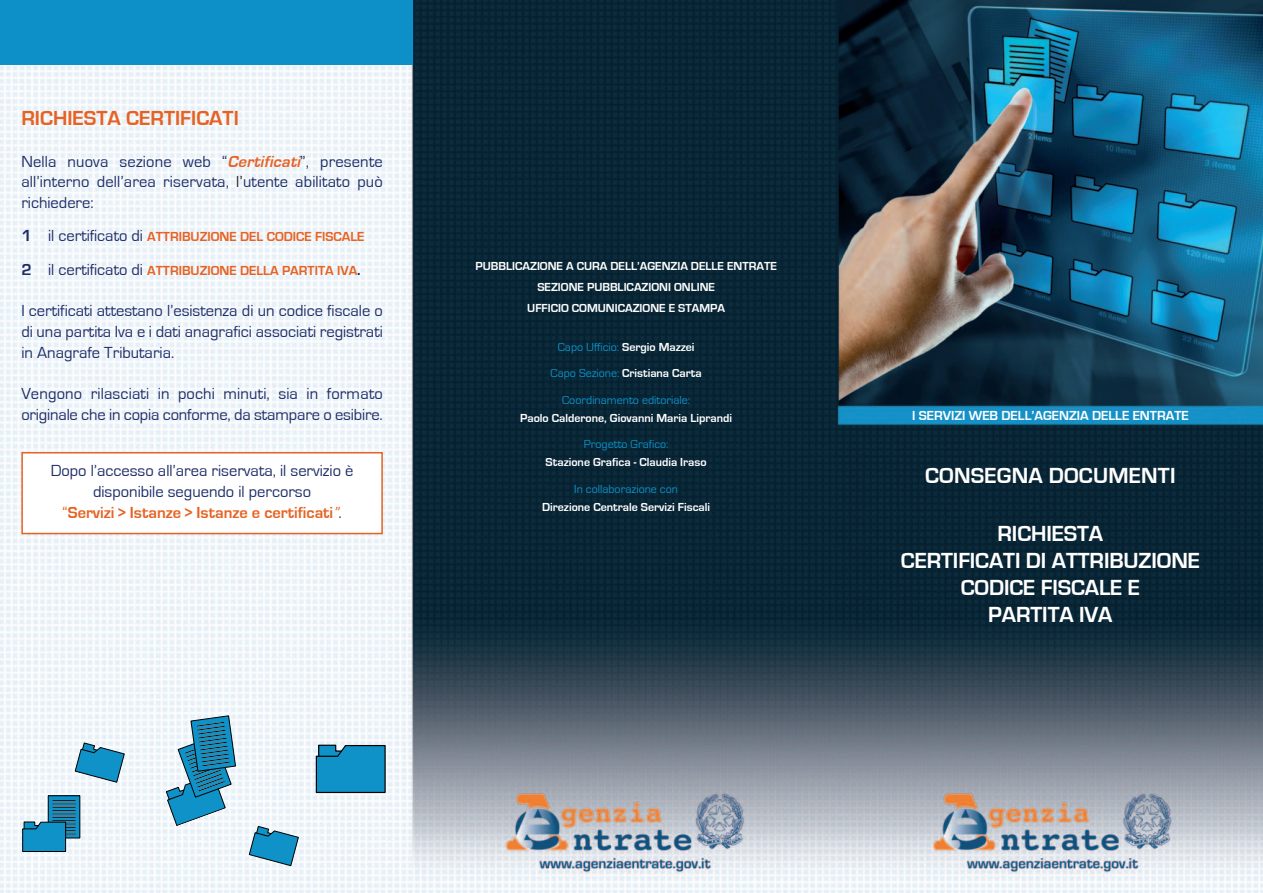
<style>
.page{position:relative;width:1263px;height:893px;background:#fff}
.page>*{position:absolute;margin:0;border:0;box-sizing:border-box;transform-origin:0 0}
.t1{font:700 22.5px "Eurostile";letter-spacing:-.005em;color:#fff}
.t2{font:700 21px "Eurostile";color:#e66223}
.t3{font:16.5px/20.7px "Eurostile";color:#1e2d67;text-align:justify}
.t4{font:700 16.5px "Eurostile";color:#e66223}
.t5{font:700 13.5px "Eurostile";color:#e66223}
.t6{font:700 13.5px "Eurostile";color:#fff}
.t7{font:700 12px/18px "Eurostile";color:#fff;text-align:center}
.t8{font:12px "Eurostile";color:#0d90c7}
.s1{font-weight:700;font-style:italic;color:#e66223}
.s2{color:#231f20}
.s3{font-size:16.5px;color:#1e2d67}
.s4{font-weight:400;font-size:16.5px;color:#1e2d67}
.s5{font-weight:400}
.s6{font-weight:400;font-style:italic}
.s7{font-weight:400;color:#1e2d67}
.s8{font-weight:700;color:#fff}
.s9{font-weight:400;color:#0d90c7}
</style>
<div class="page">
<img style="left:0;top:0;width:1263px;height:893px">
<div style="left:0;top:0;width:413px;height:64px;background:#0d90c7"></div>
<div style="left:23px;top:453px;width:358px;height:80px;background:#fff"></div>
<div style="left:21px;top:452px;width:362px;height:82px;border:2px solid #e66223"></div>
<svg style="left:315px;top:744px;width:71px;height:50px;background:#1c8bb9"></svg>
<svg style="left:248px;top:678px;width:26px;height:50px"></svg>
<svg style="left:165px;top:715px;width:72px;height:112px"></svg>
<svg style="left:22px;top:734px;width:129px;height:118px"></svg>
<svg style="left:243px;top:825px;width:56px;height:51px"></svg>
<p class="t2" style="left:21px;top:108px;width:219px">RICHIESTA CERTIFICATI</p>
<p class="t3" style="left:21px;top:151px;width:363px">Nella nuova sezione web “<span class="s1">Certificati</span>”, presente all’interno dell’area riservata, <span class="s2">l’</span>utente abilitato può richiedere:</p>
<p class="t5" style="left:21px;top:231px;width:345px"><span class="s3">1</span> <span class="s4">il certificato di</span> ATTRIBUZIONE DEL CODICE FISCALE</p>
<p class="t5" style="left:21px;top:264px;width:341px"><span class="s3">2</span> <span class="s4">il certificato di</span> ATTRIBUZIONE DELLA PARTITA IVA<span class="s3">.</span></p>
<p class="t3" style="left:21px;top:301px;width:363px">I certificati attestano l’esistenza di un codice fiscale o di una partita Iva e i dati anagrafici associati registrati in Anagrafe Tributaria.</p>
<p class="t3" style="left:21px;top:384px;width:363px">Vengono rilasciati in pochi minuti, sia in formato originale che in copia conforme, da stampare o esibire.</p>
<p class="t3" style="left:51px;top:461px;width:304px;text-align:center">Dopo l’accesso all’area riservata, il servizio è disponibile seguendo il percorso</p>
<p class="t4" style="left:63px;top:504px;width:281px"><span class="s5">“</span>Servizi &gt; Istanze &gt; Istanze e certificati<span class="s6">”</span><span class="s7">.</span></p>
<p class="t7" style="left:475px;top:257px;width:303px">PUBBLICAZIONE A CURA DELL’AGENZIA DELLE ENTRATE</p>
<p class="t7" style="left:537px;top:278px;width:179px">SEZIONE PUBBLICAZIONI ONLINE</p>
<p class="t7" style="left:527px;top:299px;width:199px">UFFICIO COMUNICAZIONE E STAMPA</p>
<p class="t8" style="left:558px;top:341px;width:138px">Capo Ufficio: <span class="s8">Sergio Mazzei</span></p>
<p class="t7" style="left:550px;top:364px;width:153px"><span class="s9">Capo Sezione:</span> Cristiana Carta</p>
<p class="t7" style="left:520px;top:391px;width:214px"><span class="s9">Coordinamento editoriale:<br></span>Paolo Calderone, Giovanni Maria Liprandi</p>
<p class="t7" style="left:546px;top:435px;width:163px"><span class="s9">Progetto Grafico:<br></span>Stazione Grafica - Claudia Iraso</p>
<p class="t7" style="left:542px;top:480px;width:170px"><span class="s9">In collaborazione con<br></span>Direzione Centrale Servizi Fiscali</p>
<p class="t6" style="left:912px;top:409px;width:278px">I SERVIZI WEB DELL’AGENZIA DELLE ENTRATE</p>
<p class="t1" style="left:925px;top:465px;width:252px">CONSEGNA DOCUMENTI</p>
<p class="t1" style="left:997px;top:523px;width:107px">RICHIESTA</p>
<p class="t1" style="left:901px;top:550px;width:301px">CERTIFICATI DI ATTRIBUZIONE</p>
<p class="t1" style="left:961px;top:577px;width:181px">CODICE FISCALE E</p>
<p class="t1" style="left:988px;top:604px;width:126px">PARTITA IVA</p>
</div>
